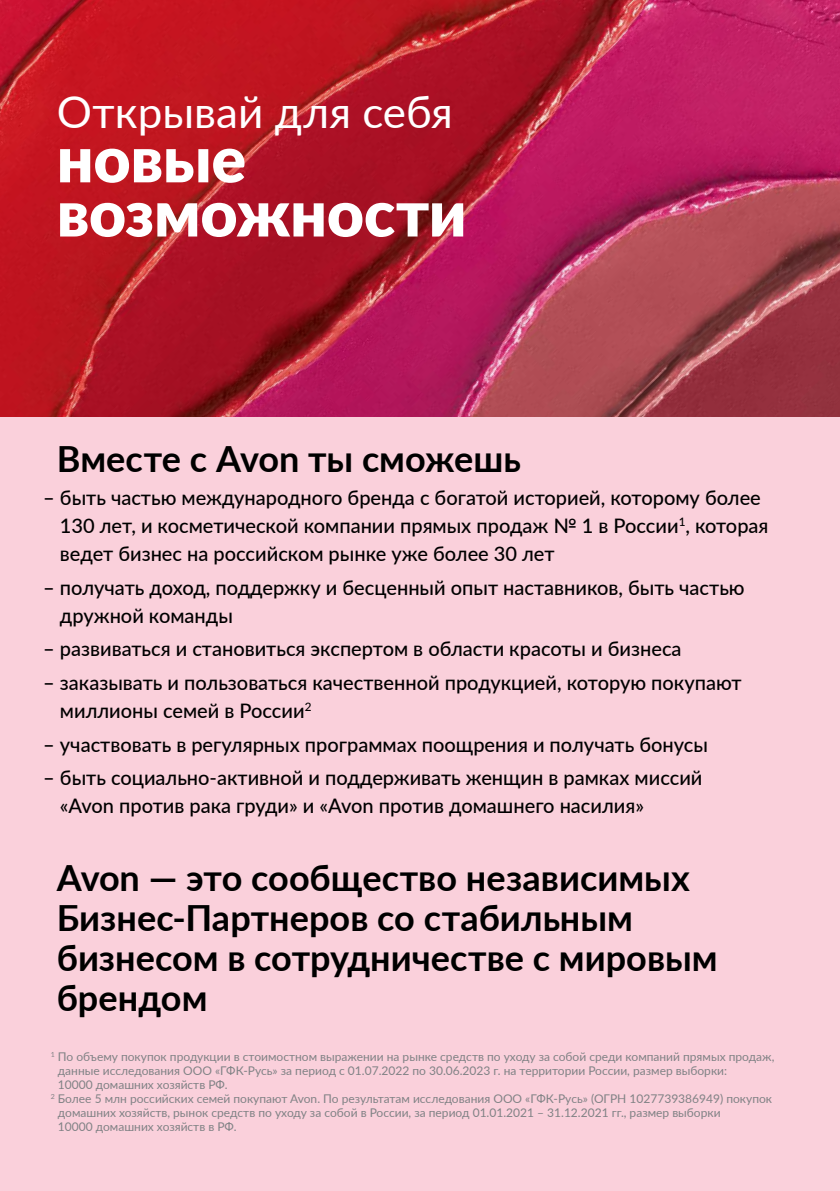
<style>
.page{position:relative;width:840px;height:1191px;background:#fff}
.page>*{position:absolute;margin:0;border:0;box-sizing:border-box;transform-origin:0 0}
.t1{font:900 64px/54.2px "Lato";color:#fff}
.t2{font:44px "Lato";color:#fff}
.t3{font:700 36px/40px "Lato";color:#000}
.t4{font:500 20px/28px "Lato";color:#000}
.t5{font:12px "Lato";color:#808285}
</style>
<div class="page">
<div style="left:0;top:0;width:839px;height:1191px;background:#fad0db"></div>
<img style="left:0;top:0;width:839px;height:417px">
<h2 class="t2" style="left:57px;top:81px;width:397px">Открывай для себя</h2>
<h1 class="t1" style="left:57px;top:135px;width:411px">новые возможности</h1>
<h3 class="t3" style="left:57px;top:441px;width:465px">Вместе с Avon ты сможешь</h3>
<p class="t4" style="left:60px;top:485px;width:709px;text-indent:-17px">– быть частью международного бренда с богатой историей, которому более<br>130 лет, и косметической компании прямых продаж № 1 в России<sup>1</sup>, которая ведет бизнес на российском рынке уже более 30 лет</p>
<p class="t4" style="left:60px;top:574px;width:685px;text-indent:-17px">– получать доход, поддержку и бесценный опыт наставников, быть частью дружной команды</p>
<p class="t4" style="left:43px;top:636px;width:639px">– развиваться и становиться экспертом в области красоты и бизнеса</p>
<p class="t4" style="left:60px;top:670px;width:682px;text-indent:-17px">– заказывать и пользоваться качественной продукцией, которую покупают миллионы семей в России<sup>2</sup></p>
<p class="t4" style="left:43px;top:731px;width:665px">– участвовать в регулярных программах поощрения и получать бонусы</p>
<p class="t4" style="left:60px;top:765px;width:643px;text-indent:-17px">– быть социально-активной и поддерживать женщин в рамках миссий «Avon против рака груди» и «Avon против домашнего насилия»</p>
<h3 class="t3" style="left:57px;top:860px;width:662px">Avon — это сообщество независимых<br>Бизнес-Партнеров со стабильным бизнесом в сотрудничестве с мировым брендом</h3>
<p class="t5" style="left:51px;top:1047px;width:724px"><sup>1</sup> По объему покупок продукции в стоимостном выражении на рынке средств по уходу за собой среди компаний прямых продаж,</p>
<p class="t5" style="left:58px;top:1061px;width:670px">данные исследования ООО «ГФК-Русь» за период с 01.07.2022 по 30.06.2023 г. на территории России, размер выборки:</p>
<p class="t5" style="left:58px;top:1075px;width:171px">10000 домашних хозяйств РФ.</p>
<p class="t5" style="left:51px;top:1089px;width:722px"><sup>2</sup> Более 5 млн российских семей покупают Avon. По результатам исследования ООО «ГФК-Русь» (ОГРН 1027739386949) покупок</p>
<p class="t5" style="left:58px;top:1103px;width:664px">домашних хозяйств, рынок средств по уходу за собой в России, за период 01.01.2021 – 31.12.2021 гг., размер выборки</p>
<p class="t5" style="left:58px;top:1117px;width:180px">10000 домашних хозяйств в РФ.</p>
</div>
